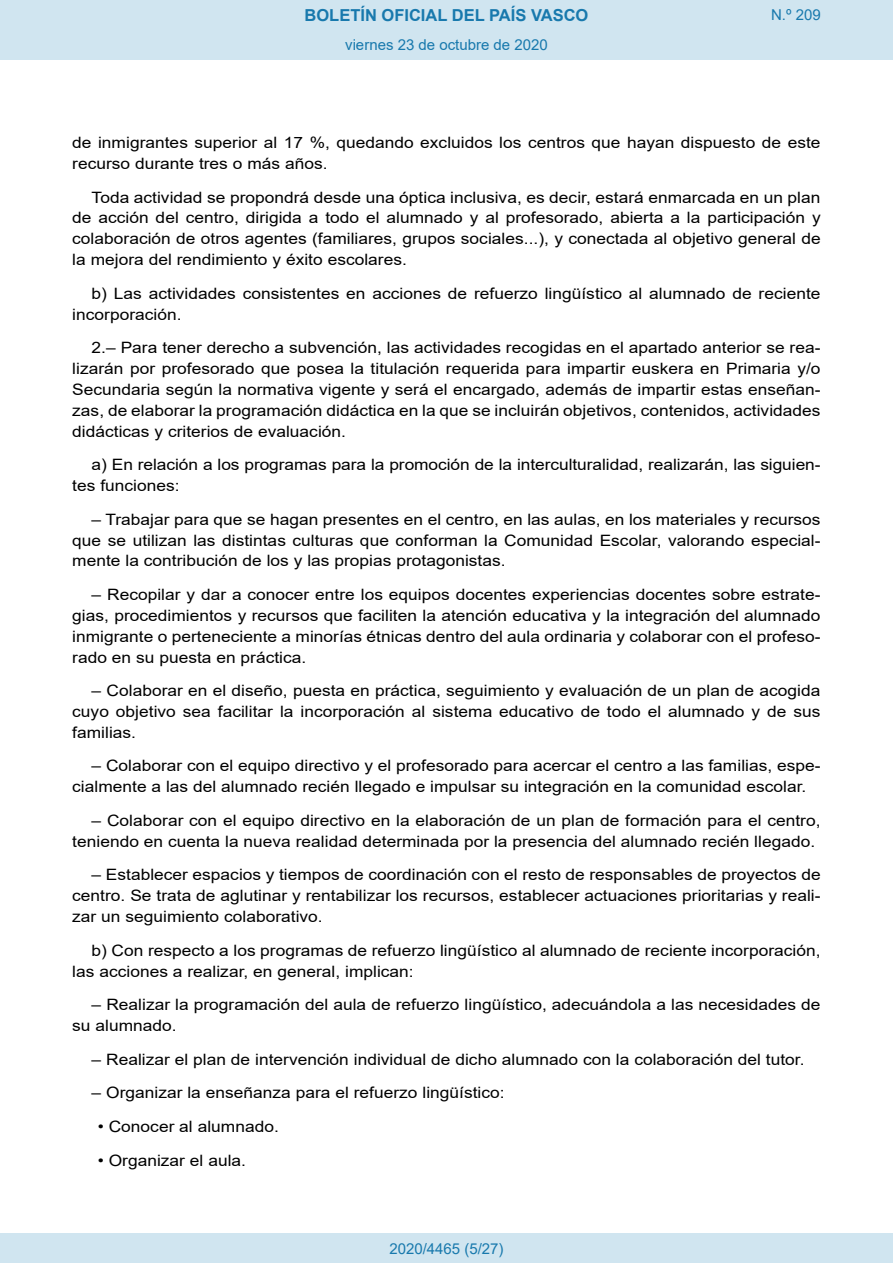
<style>
.page{position:relative;width:893px;height:1263px;background:#fff}
.page>*{position:absolute;margin:0;border:0;box-sizing:border-box;transform-origin:0 0}
.t1{font:700 16.5px "Arial";color:#1879ad}
.BOPVDetalle{font:15.6px/20.9px "Arial";color:#000;scale:1.11 1}
.BOPVDetalle1{font:15.6px "Arial";color:#000;scale:1.11 1}
.Paginacion_Centro{font:15px "Arial";color:#1879ad}
</style>
<div class="page">
<div style="left:0;top:0;width:893px;height:60px;background:#d0e5f0"></div>
<div style="left:0;top:1233px;width:893px;height:30px;background:#d0e5f0"></div>
<p class="t1" style="left:305px;top:3px;width:285px">BOLETÍN OFICIAL DEL PAÍS VASCO</p>
<p class="Paginacion_Centro" style="left:345px;top:35px;width:204px">viernes 23 de octubre de 2020</p>
<p class="Paginacion_Centro" style="left:771px;top:5px;width:51px">N.º 209</p>
<p class="BOPVDetalle" style="left:72px;top:132px;width:676px">de inmigrantes superior al 17 %, quedando excluidos los centros que hayan dispuesto de este recurso durante tres o más años.</p>
<p class="BOPVDetalle" style="left:72px;top:187px;width:676px;text-align:justify;text-indent:19px">Toda actividad se propondrá desde una óptica inclusiva, es decir, estará enmarcada en un plan de acción del centro, dirigida a todo el alumnado y al profesorado, abierta a la participación y colaboración de otros agentes (familiares, grupos sociales...), y conectada al objetivo general de la mejora del rendimiento y éxito escolares.</p>
<p class="BOPVDetalle" style="left:72px;top:283px;width:676px;text-indent:19px">b) Las actividades consistentes en acciones de refuerzo lingüístico al alumnado de reciente incorporación.</p>
<p class="BOPVDetalle" style="left:72px;top:337px;width:676px;text-align:justify;text-indent:19px">2.– Para tener derecho a subvención, las actividades recogidas en el apartado anterior se rea&shy;lizarán por profesorado que posea la titulación requerida para impartir euskera en Primaria y/o Secundaria según la normativa vigente y será el encargado, además de impartir estas enseñan&shy;zas, de elaborar la programación didáctica en la que se incluirán objetivos, contenidos, actividades didácticas y criterios de evaluación.</p>
<p class="BOPVDetalle" style="left:72px;top:454px;width:676px;text-indent:19px">a) En relación a los programas para la promoción de la interculturalidad, realizarán, las siguien&shy;tes funciones:</p>
<p class="BOPVDetalle" style="left:72px;top:509px;width:676px;text-align:justify;text-indent:19px">– Trabajar para que se hagan presentes en el centro, en las aulas, en los materiales y recursos que se utilizan las distintas culturas que conforman la Comunidad Escolar, valorando especial&shy;mente la contribución de los y las propias protagonistas.</p>
<p class="BOPVDetalle" style="left:72px;top:584px;width:676px;text-align:justify;text-indent:19px">– Recopilar y dar a conocer entre los equipos docentes experiencias docentes sobre estrate&shy;gias, procedimientos y recursos que faciliten la atención educativa y la integración del alumnado inmigrante o perteneciente a minorías étnicas dentro del aula ordinaria y colaborar con el profeso&shy;rado en su puesta en práctica.</p>
<p class="BOPVDetalle" style="left:72px;top:680px;width:676px;text-align:justify;text-indent:19px">– Colaborar en el diseño, puesta en práctica, seguimiento y evaluación de un plan de acogida cuyo objetivo sea facilitar la incorporación al sistema educativo de todo el alumnado y de sus familias.</p>
<p class="BOPVDetalle" style="left:72px;top:755px;width:676px;text-indent:19px">– Colaborar con el equipo directivo y el profesorado para acercar el centro a las familias, espe&shy;cialmente a las del alumnado recién llegado e impulsar su integración en la comunidad escolar.</p>
<p class="BOPVDetalle" style="left:72px;top:810px;width:676px;text-indent:19px">– Colaborar con el equipo directivo en la elaboración de un plan de formación para el centro, teniendo en cuenta la nueva realidad determinada por la presencia del alumnado recién llegado.</p>
<p class="BOPVDetalle" style="left:72px;top:864px;width:676px;text-align:justify;text-indent:19px">– Establecer espacios y tiempos de coordinación con el resto de responsables de proyectos de centro. Se trata de aglutinar y rentabilizar los recursos, establecer actuaciones prioritarias y reali&shy;zar un seguimiento colaborativo.</p>
<p class="BOPVDetalle" style="left:72px;top:940px;width:676px;text-indent:19px">b) Con respecto a los programas de refuerzo lingüístico al alumnado de reciente incorporación, las acciones a realizar, en general, implican:</p>
<p class="BOPVDetalle" style="left:72px;top:994px;width:676px;text-indent:19px">– Realizar la programación del aula de refuerzo lingüístico, adecuándola a las necesidades de su alumnado.</p>
<p class="BOPVDetalle" style="left:92px;top:1049px;width:644px">– Realizar el plan de intervención individual de dicho alumnado con la colaboración del tutor.</p>
<p class="BOPVDetalle" style="left:92px;top:1082px;width:374px">– Organizar la enseñanza para el refuerzo lingüístico:</p>
<p class="BOPVDetalle1" style="left:98px;top:1115px;width:165px">• Conocer al alumnado.</p>
<p class="BOPVDetalle1" style="left:98px;top:1149px;width:135px">• Organizar el aula.</p>
<p class="Paginacion_Centro" style="left:389px;top:1238px;width:116px">2020/4465 (5/27)</p>
</div>
